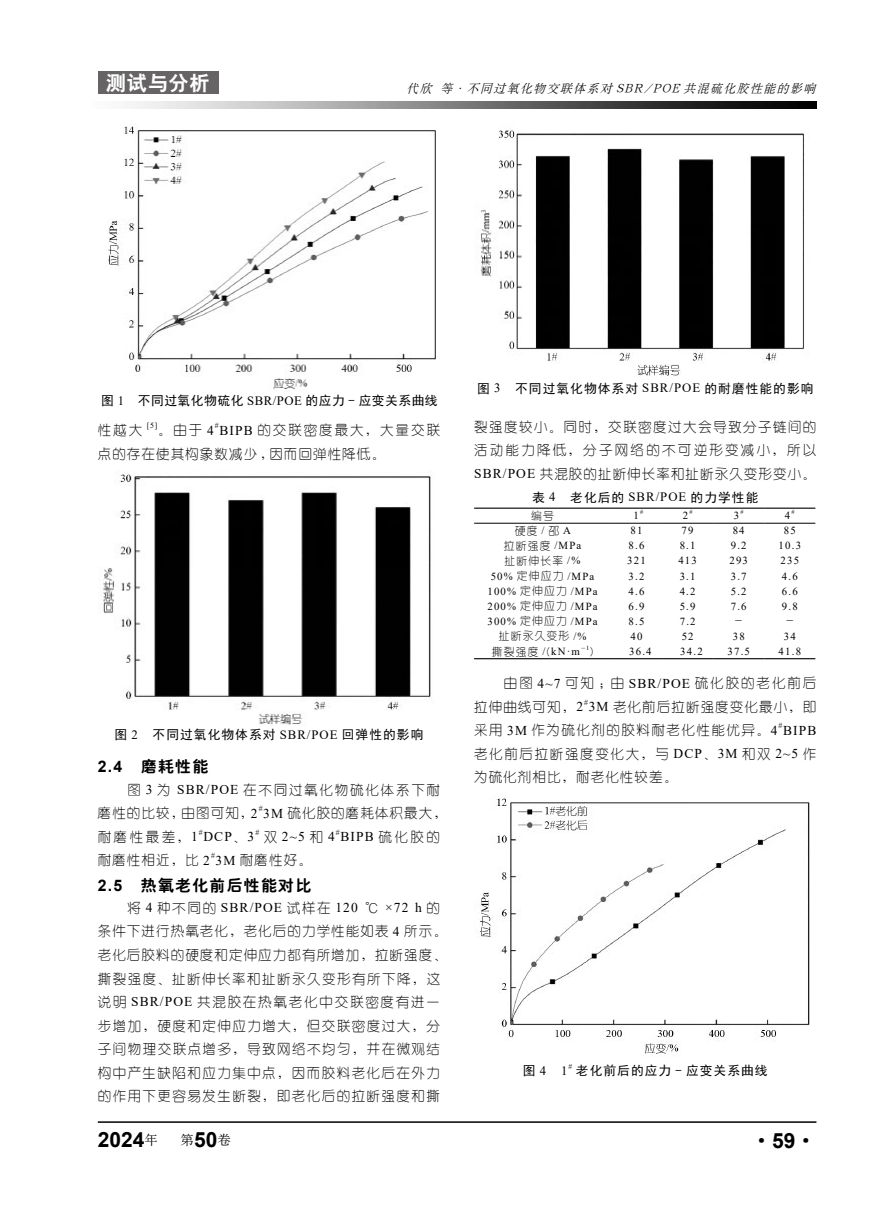
<style>
.page{position:relative;width:893px;height:1212px;background:#fff}
.page>*{position:absolute;margin:0;border:0;box-sizing:border-box;transform-origin:0 0}
.t1{font:700 21px "Arial";color:#000}
.t2{font:21px "Sim Sun";color:#000}
.t3{font:20.25px "H Yb 2 gj";letter-spacing:.03em;color:#fff}
.t4{font:15.9px "H Ye 4 gj";letter-spacing:.08em;color:#000}
.t5{font:13.5px/23.5px "Hye 1 gj";letter-spacing:.11em;color:#000}
.t6{font:13.5px/23.5px "Hye 1 gj";letter-spacing:.08em;color:#000}
.t7{font:13.5px "Hye 1 gj";letter-spacing:.185em;color:#000}
.t8{font:13.5px "Hye 1 gj";letter-spacing:.145em;color:#000}
.t9{font:13.5px "Times New Roman";letter-spacing:.08em;color:#000}
.t10{font:13.5px "H Ya 6 gj";color:#000}
.t11{font:12.75px "Sim Hei";letter-spacing:.08em;color:#000}
.t12{font:12.75px "Sim Hei";letter-spacing:.04em;color:#000}
.t13{font:12.75px "Times New Roman";color:#000}
.t14{font:italic 12px "H Ya 6 gj";color:#000}
.t15{font:10.8px "Times New Roman";letter-spacing:.11em;color:#000}
.t16{font:10.8px "Hye 1 gj";letter-spacing:.11em;color:#000}
.t17{font:7.8px "Times New Roman";color:#000}
.t18{font:7.5px "Times New Roman";color:#000}
.t19{font:6.3px "Times New Roman";color:#000}
.t20{font:6.3px "Hye 1 gj";color:#000}
.s1{font-family:"Times New Roman"}
.s2{font-family:"Arial";font-weight:700}
.s3{font-family:"Hye 1 gj"}
.s4{font-size:10.8px}
.s5{font-family:"Sim Hei"}
.s6{font-family:"Arial";font-weight:700;font-size:21px}
</style>
<div class="page">
<hr style="left:98px;top:1121px;width:718px;height:2px;background:#000">
<img style="left:131px;top:102px;width:685px;height:6px">
<div style="left:98px;top:72px;width:120px;height:22px;background:#666464"></div>
<img style="left:103px;top:473px;width:329px;height:252px">
<hr style="left:474px;top:508px;width:137px;height:1px;background:#000">
<hr style="left:611px;top:508px;width:51px;height:1px;background:#000">
<hr style="left:662px;top:508px;width:51px;height:1px;background:#000">
<hr style="left:713px;top:508px;width:51px;height:1px;background:#000">
<hr style="left:764px;top:508px;width:51px;height:1px;background:#000">
<hr style="left:474px;top:658px;width:137px;height:1px;background:#000">
<hr style="left:611px;top:658px;width:51px;height:1px;background:#000">
<hr style="left:662px;top:658px;width:51px;height:1px;background:#000">
<hr style="left:713px;top:658px;width:51px;height:1px;background:#000">
<hr style="left:764px;top:658px;width:51px;height:1px;background:#000">
<hr style="left:474px;top:523px;width:137px;height:1px;background:#000">
<hr style="left:611px;top:523px;width:51px;height:1px;background:#000">
<hr style="left:662px;top:523px;width:51px;height:1px;background:#000">
<hr style="left:713px;top:523px;width:51px;height:1px;background:#000">
<hr style="left:764px;top:523px;width:51px;height:1px;background:#000">
<img style="left:476px;top:798px;width:334px;height:260px">
<img style="left:108px;top:126px;width:328px;height:263px">
<img style="left:480px;top:130px;width:325px;height:246px">
<h2 class="t3" style="left:106px;top:73px;width:105px">测试与分析</h2>
<p class="t14" style="left:406px;top:83px;width:414px">代欣 等·不同过氧化物交联体系对 SBR/POE 共混硫化胶性能的影响</p>
<p class="t12" style="left:101px;top:394px;width:338px">图 <span class="s1">1</span>　不同过氧化物硫化 <span class="s1">SBR/POE</span> 的应力 - 应变关系曲线</p>
<p class="t8" style="left:98px;top:423px;width:344px">性越大 <sup>[5]</sup>。由于 <span class="s1">4 BIPB</span> 的交联密度最大，大量交联</p>
<p class="t17" style="left:215px;top:420px;width:5px">#</p>
<p class="t6" style="left:98px;top:442px;width:289px">点的存在使其构象数减少 <span class="s1">,</span> 因而回弹性降低。</p>
<p class="t11" style="left:114px;top:728px;width:310px">图 <span class="s1">2</span>　不同过氧化物体系对 <span class="s1">SBR/POE</span> 回弹性的影响</p>
<p class="t4" style="left:98px;top:759px;width:112px"><span class="s2">2.4</span>　磨耗性能</p>
<p class="t6" style="left:98px;top:778px;width:351px;text-indent:30px">图 <span class="s1">3</span> 为 <span class="s1">SBR/POE</span> 在不同过氧化物硫化体系下耐磨性的比较，由图可知，<span class="s1">2 3M</span> 硫化胶的磨耗体积最大，</p>
<p class="t17" style="left:259px;top:803px;width:5px">#</p>
<p class="t7" style="left:98px;top:830px;width:344px">耐磨性最差，<span class="s1">1 DCP</span>、<span class="s1">3</span><sup>#</sup> 双 <span class="s1">2~5</span> 和 <span class="s1">4 BIPB</span> 硫化胶的</p>
<p class="t17" style="left:199px;top:826px;width:5px">#</p>
<p class="t17" style="left:336px;top:826px;width:5px">#</p>
<p class="t6" style="left:98px;top:848px;width:215px">耐磨性相近，比 <span class="s1">2 3M</span> 耐磨性好。</p>
<p class="t17" style="left:211px;top:850px;width:5px">#</p>
<p class="t4" style="left:98px;top:877px;width:215px"><span class="s2">2.5</span>　热氧老化前后性能对比</p>
<p class="t9" style="left:128px;top:898px;width:314px"><span class="s3">将</span> 4 <span class="s3">种不同的</span> SBR/POE <span class="s3">试样在</span> 120 <span class="s3">℃</span> ×72 h <span class="s3">的</span></p>
<p class="t5" style="left:98px;top:919px;width:351px">条件下进行热氧老化，老化后的力学性能如表 <span class="s1">4</span> 所示。老化后胶料的硬度和定伸应力都有所增加，拉断强度、撕裂强度、扯断伸长率和扯断永久变形有所下降，这说明 <span class="s1">SBR/POE</span> 共混胶在热氧老化中交联密度有进一步增加，硬度和定伸应力增大，但交联密度过大，分子间物理交联点增多，导致网络不均匀，并在微观结构中产生缺陷和应力集中点，因而胶料老化后在外力的作用下更容易发生断裂，即老化后的拉断强度和撕</p>
<p class="t11" style="left:477px;top:382px;width:338px">图 <span class="s1">3</span>　不同过氧化物体系对 <span class="s1">SBR/POE</span> 的耐磨性能的影响</p>
<p class="t5" style="left:474px;top:415px;width:344px;text-align:justify">裂强度较小。同时，交联密度过大会导致分子链间的活动能力降低，分子网络的不可逆形变减小，所以<span class="s1">SBR/POE</span> 共混胶的扯断伸长率和扯断永久变形变小。</p>
<p class="t11" style="left:532px;top:491px;width:228px">表 <span class="s1">4</span>　老化后的 <span class="s1">SBR/POE</span> 的力学性能</p>
<p class="t16" style="left:531px;top:510px;width:24px">编号</p>
<p class="t15" style="left:634px;top:508px;width:7px">1</p>
<p class="t19" style="left:640px;top:508px;width:5px">#</p>
<p class="t15" style="left:683px;top:508px;width:7px">2</p>
<p class="t19" style="left:689px;top:508px;width:5px">#</p>
<p class="t15" style="left:734px;top:508px;width:7px">3</p>
<p class="t19" style="left:740px;top:508px;width:5px">#</p>
<p class="t15" style="left:785px;top:508px;width:7px">4</p>
<p class="t19" style="left:791px;top:508px;width:5px">#</p>
<p class="t16" style="left:515px;top:525px;width:58px">硬度<span class="s1">/</span>邵<span class="s1">A</span></p>
<p class="t15" style="left:630px;top:523px;width:13px">81</p>
<p class="t15" style="left:682px;top:523px;width:13px">79</p>
<p class="t15" style="left:733px;top:523px;width:13px">84</p>
<p class="t15" style="left:784px;top:523px;width:13px">85</p>
<p class="t16" style="left:504px;top:540px;width:79px">拉断强度 <span class="s1">/MPa</span></p>
<p class="t15" style="left:629px;top:538px;width:17px">8.6</p>
<p class="t15" style="left:680px;top:538px;width:17px">8.1</p>
<p class="t15" style="left:731px;top:538px;width:17px">9.2</p>
<p class="t15" style="left:779px;top:538px;width:24px">10.3</p>
<p class="t16" style="left:505px;top:555px;width:77px">扯断伸长率 <span class="s1">/%</span></p>
<p class="t15" style="left:627px;top:553px;width:20px">321</p>
<p class="t15" style="left:678px;top:553px;width:20px">413</p>
<p class="t15" style="left:729px;top:553px;width:20px">293</p>
<p class="t15" style="left:781px;top:553px;width:20px">235</p>
<p class="t15" style="left:491px;top:568px;width:105px">50% <span class="s3">定伸应力</span> /MPa</p>
<p class="t15" style="left:629px;top:568px;width:17px">3.2</p>
<p class="t15" style="left:680px;top:568px;width:17px">3.1</p>
<p class="t15" style="left:731px;top:568px;width:17px">3.7</p>
<p class="t15" style="left:782px;top:568px;width:17px">4.6</p>
<p class="t15" style="left:487px;top:583px;width:112px">100% <span class="s3">定伸应力</span> /MPa</p>
<p class="t15" style="left:629px;top:583px;width:17px">4.6</p>
<p class="t15" style="left:680px;top:583px;width:17px">4.2</p>
<p class="t15" style="left:731px;top:583px;width:17px">5.2</p>
<p class="t15" style="left:782px;top:583px;width:17px">6.6</p>
<p class="t15" style="left:487px;top:598px;width:112px">200% <span class="s3">定伸应力</span> /MPa</p>
<p class="t15" style="left:629px;top:598px;width:17px">6.9</p>
<p class="t15" style="left:680px;top:598px;width:17px">5.9</p>
<p class="t15" style="left:731px;top:598px;width:17px">7.6</p>
<p class="t15" style="left:782px;top:598px;width:17px">9.8</p>
<p class="t15" style="left:487px;top:613px;width:112px">300% <span class="s3">定伸应力</span> /MPa</p>
<p class="t15" style="left:629px;top:613px;width:17px">8.5</p>
<p class="t15" style="left:680px;top:613px;width:17px">7.2</p>
<p class="t16" style="left:735px;top:616px;width:9px">-</p>
<p class="t16" style="left:786px;top:616px;width:9px">-</p>
<p class="t16" style="left:499px;top:631px;width:89px">扯断永久变形 <span class="s1">/%</span></p>
<p class="t15" style="left:631px;top:628px;width:13px">40</p>
<p class="t15" style="left:682px;top:628px;width:13px">52</p>
<p class="t15" style="left:733px;top:628px;width:13px">38</p>
<p class="t15" style="left:784px;top:628px;width:13px">34</p>
<p class="t16" style="left:492px;top:646px;width:89px">撕裂强度 <span class="s1">/</span>(<span class="s1">kN·m</span></p>
<p class="t20" style="left:581px;top:644px;width:14px">-<span class="s1">1</span><span class="s4">)</span></p>
<p class="t15" style="left:629px;top:643px;width:24px">36.4</p>
<p class="t15" style="left:680px;top:643px;width:24px">34.2</p>
<p class="t15" style="left:727px;top:643px;width:24px">37.5</p>
<p class="t15" style="left:779px;top:643px;width:24px">41.8</p>
<p class="t6" style="left:474px;top:671px;width:344px;text-align:right">由图 <span class="s1">4~7</span> 可知；由 <span class="s1">SBR/POE</span> 硫化胶的老化前后<br>拉伸曲线可知，<span class="s1">2 3M</span> 老化前后拉断强度变化最小，即</p>
<p class="t17" style="left:584px;top:696px;width:5px">#</p>
<p class="t5" style="left:474px;top:718px;width:344px">采用 <span class="s1">3M</span> 作为硫化剂的胶料耐老化性能优异。<span class="s1">4 BIPB</span></p>
<p class="t17" style="left:779px;top:720px;width:5px">#</p>
<p class="t5" style="left:474px;top:742px;width:344px">老化前后拉断强度变化大，与 <span class="s1">DCP</span>、<span class="s1">3M</span> 和双 <span class="s1">2~5</span> 作为硫化剂相比，耐老化性较差。</p>
<p class="t13" style="left:523px;top:1061px;width:46px"><span class="s5">图</span>4 1</p>
<p class="t18" style="left:568px;top:1061px;width:5px">#</p>
<p class="t11" style="left:576px;top:1064px;width:193px">老化前后的应力 - 应变关系曲线</p>
<h1 class="t1" style="left:98px;top:1125px;width:62px">2024<sup>年</sup></h1>
<p class="t10" style="left:181px;top:1133px;width:52px">第<span class="s6">50</span>卷</p>
<h1 class="t2" style="left:751px;top:1130px;width:67px">·<span class="s2">59</span>·</h1>
</div>
